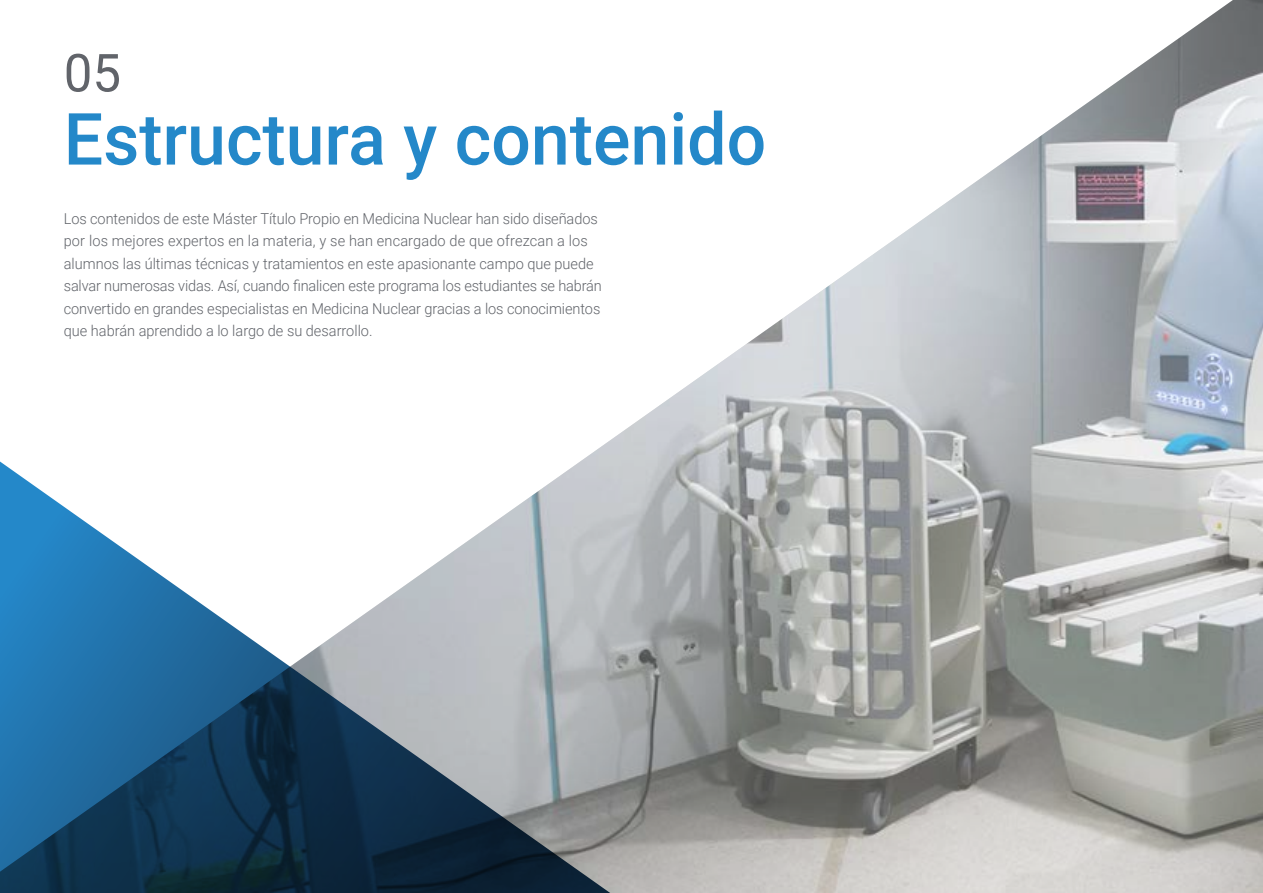
<style>
.page{position:relative;width:1263px;height:893px;background:#fff}
.page>*{position:absolute;margin:0;border:0;box-sizing:border-box;transform-origin:0 0}
.t1{font:500 72px "Roboto";color:#2488c9}
.t2{font:52.5px "Roboto";color:#61646a}
.t3{font:300 15px/22.5px "Roboto";letter-spacing:-.005em;color:#61646a}
</style>
<div class="page">
<img style="left:602px;top:0;width:661px;height:893px">
<svg style="left:0;top:446px;width:640px;height:447px"></svg>
<h2 class="t2" style="left:64px;top:36px;width:59px">05</h2>
<h1 class="t1" style="left:64px;top:89px;width:704px">Estructura y contenido</h1>
<p class="t3" style="left:64px;top:207px;width:540px">Los contenidos de este Máster Título Propio en Medicina Nuclear han sido diseñados por los mejores expertos en la materia, y se han encargado de que ofrezcan a los alumnos las últimas técnicas y tratamientos en este apasionante campo que puede salvar numerosas vidas. Así, cuando finalicen este programa los estudiantes se habrán convertido en grandes especialistas en Medicina Nuclear gracias a los conocimientos que habrán aprendido a lo largo de su desarrollo.</p>
</div>
